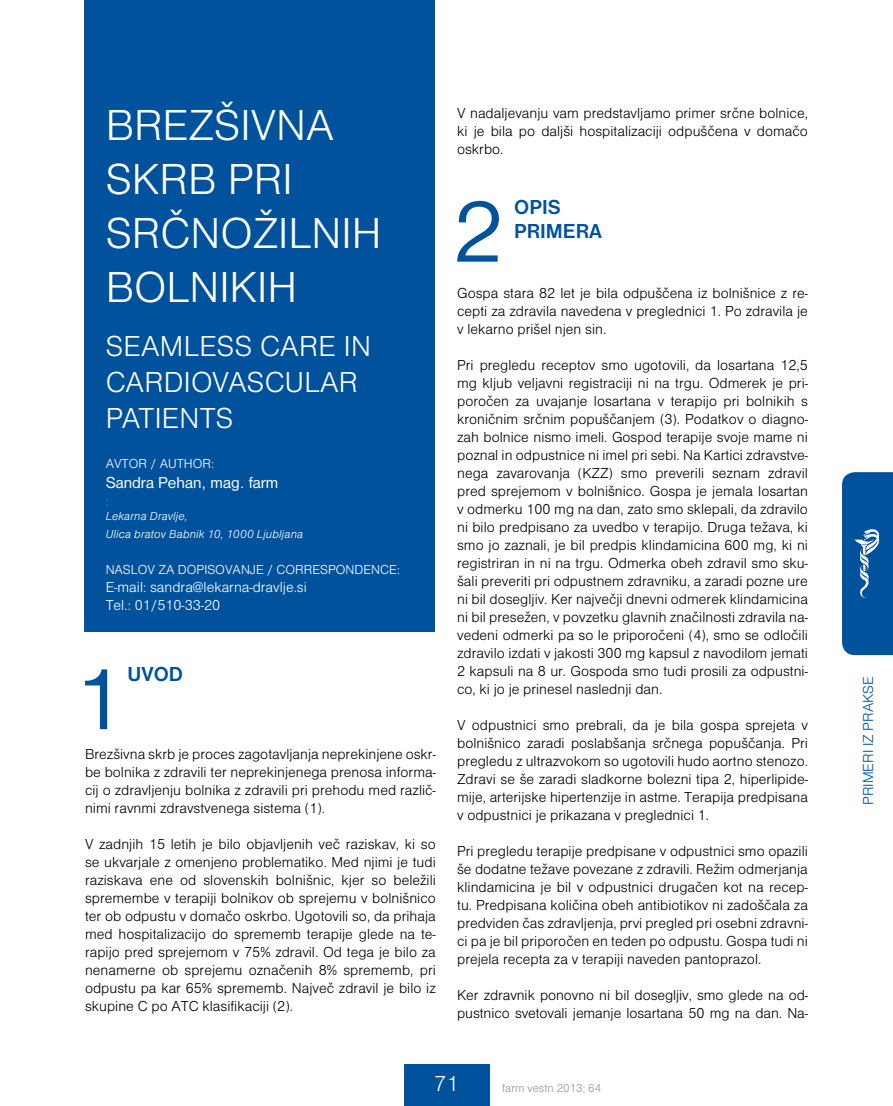
<style>
.page{position:relative;width:893px;height:1106px;background:#fff}
.page>*{position:absolute;margin:0;border:0;box-sizing:border-box;transform-origin:0 0}
.t1{font:93px "Nimbus San DEE";color:#00529c}
.t2{font:45px/54px "Nimbus San DEE Ligh";color:#fff}
.t3{font:30px/36px "Nimbus San DEE Ligh";letter-spacing:.01em;color:#fff}
.t4{font:22.5px "Nimbus San DEE Ligh";color:#fff}
.t5{font:700 21px/24px "Nimbus San DEE";color:#00529c}
.t6{font:16.5px "Nimbus San DEE";color:#fff}
.t7{font:15px/18px "Nimbus San DEE Ligh";color:#000;text-align:justify}
.t8{font:15px/18px "Nimbus San DEE Ligh";color:#fff}
.t9{font:15px "Nimbus San DEE Ligh";color:#00529c}
.t10{font:15px "Nimbus San DEE Ligh";color:#00b9f1}
.t11{font:13.5px "Nimbus San DEE Ligh";color:#fff}
.t12{font:12px/18px "Nimbus San DEE Ligh Ital";letter-spacing:.015em;color:#fff}
.t13{font:12px "Nimbus San DEE Ligh";color:#939598}
</style>
<div class="page">
<div style="left:404px;top:1064px;width:85px;height:42px;background:#00529c"></div>
<svg style="left:842px;top:472px;width:51px;height:183px;background:#0d5ba1"></svg>
<div style="left:84px;top:0;width:351px;height:631px;background:#00529c"></div>
<h2 class="t2" style="left:106px;top:99px;width:277px">BREZŠIVNA<br>SKRB PRI<br>SRČNOŽILNIH<br>BOLNIKIH</h2>
<h3 class="t3" style="left:106px;top:329px;width:267px">SEAMLESS CARE IN<br>CARDIOVASCULAR<br>PATIENTS</h3>
<p class="t11" style="left:106px;top:456px;width:110px">AVTOR / AUTHOR:</p>
<p class="t6" style="left:106px;top:473px;width:174px">Sandra Pehan, mag. farm</p>
<p class="t10" style="left:106px;top:492px;width:5px">:</p>
<p class="t12" style="left:106px;top:507px;width:199px">Lekarna Dravlje,<br>Ulica bratov Babnik 10, 1000 Ljubljana</p>
<p class="t11" style="left:106px;top:562px;width:296px">NASLOV ZA DOPISOVANJE / CORRESPONDENCE:</p>
<p class="t8" style="left:106px;top:578px;width:203px">E-mail: sandra@lekarna-dravlje.si<br>Tel.: 01/510-33-20</p>
<h1 class="t1" style="left:74px;top:646px;width:55px">1</h1>
<h3 class="t5" style="left:128px;top:662px;width:57px">UVOD</h3>
<p class="t7" style="left:85px;top:745px;width:352px">Brezšivna skrb je proces zagotavljanja neprekinjene oskr&shy;be bolnika z zdravili ter neprekinjenega prenosa informa&shy;cij o zdravljenju bolnika z zdravili pri prehodu med različ&shy;nimi ravnmi zdravstvenega sistema (1).</p>
<p class="t7" style="left:85px;top:835px;width:352px">V zadnjih 15 letih je bilo objavljenih več raziskav, ki so se ukvarjale z omenjeno problematiko. Med njimi je tudi raziskava ene od slovenskih bolnišnic, kjer so beležili spremembe v terapiji bolnikov ob sprejemu v bolnišnico ter ob odpustu v domačo oskrbo. Ugotovili so, da prihaja med hospitalizacijo do sprememb terapije glede na te&shy;rapijo pred sprejemom v 75% zdravil. Od tega je bilo za nenamerne ob sprejemu označenih 8% sprememb, pri odpustu pa kar 65% sprememb. Največ zdravil je bilo iz skupine C po ATC klasifikaciji (2).</p>
<p class="t7" style="left:457px;top:104px;width:352px">V nadaljevanju vam predstavljamo primer srčne bolnice, ki je bila po daljši hospitalizaciji odpuščena v domačo oskrbo.</p>
<h1 class="t1" style="left:451px;top:179px;width:55px">2</h1>
<h3 class="t5" style="left:514px;top:195px;width:89px">OPIS<br>PRIMERA</h3>
<p class="t7" style="left:457px;top:284px;width:352px">Gospa stara 82 let je bila odpuščena iz bolnišnice z re&shy;cepti za zdravila navedena v preglednici 1. Po zdravila je v lekarno prišel njen sin.</p>
<p class="t7" style="left:457px;top:356px;width:352px">Pri pregledu receptov smo ugotovili, da losartana 12,5 mg kljub veljavni registraciji ni na trgu. Odmerek je pri&shy;poročen za uvajanje losartana v terapijo pri bolnikih s kroničnim srčnim popuščanjem (3). Podatkov o diagno&shy;zah bolnice nismo imeli. Gospod terapije svoje mame ni poznal in odpustnice ni imel pri sebi. Na Kartici zdravstve&shy;nega zavarovanja (KZZ) smo preverili seznam zdravil pred sprejemom v bolnišnico. Gospa je jemala losartan v odmerku 100 mg na dan, zato smo sklepali, da zdravilo ni bilo predpisano za uvedbo v terapijo. Druga težava, ki smo jo zaznali, je bil predpis klindamicina 600 mg, ki ni registriran in ni na trgu. Odmerka obeh zdravil smo sku&shy;šali preveriti pri odpustnem zdravniku, a zaradi pozne ure ni bil dosegljiv. Ker največji dnevni odmerek klindamicina ni bil presežen, v povzetku glavnih značilnosti zdravila na&shy;vedeni odmerki pa so le priporočeni (4), smo se odločili zdravilo izdati v jakosti 300 mg kapsul z navodilom jemati 2 kapsuli na 8 ur. Gospoda smo tudi prosili za odpustni&shy;co, ki jo je prinesel naslednji dan.</p>
<p class="t7" style="left:457px;top:716px;width:352px">V odpustnici smo prebrali, da je bila gospa sprejeta v bolnišnico zaradi poslabšanja srčnega popuščanja. Pri pregledu z ultrazvokom so ugotovili hudo aortno stenozo.<br>Zdravi se še zaradi sladkorne bolezni tipa 2, hiperlipide&shy;mije, arterijske hipertenzije in astme. Terapija predpisana v odpustnici je prikazana v preglednici 1.</p>
<p class="t7" style="left:457px;top:842px;width:352px">Pri pregledu terapije predpisane v odpustnici smo opazili še dodatne težave povezane z zdravili. Režim odmerjanja klindamicina je bil v odpustnici drugačen kot na recep&shy;tu. Predpisana količina obeh antibiotikov ni zadoščala za predviden čas zdravljenja, prvi pregled pri osebni zdravni&shy;ci pa je bil priporočen en teden po odpustu. Gospa tudi ni prejela recepta za v terapiji naveden pantoprazol.</p>
<p class="t7" style="left:457px;top:986px;width:352px">Ker zdravnik ponovno ni bil dosegljiv, smo glede na od&shy;pustnico svetovali jemanje losartana 50 mg na dan. Na-</p>
<h3 class="t4" style="left:434px;top:1071px;width:26px">71</h3>
<p class="t13" style="left:502px;top:1081px;width:101px">farm vestn 2013; 64</p>
<p class="t9" style="left:860px;top:805px;width:130px;rotate:-90deg">PRIMERI IZ PRAKSE</p>
</div>
